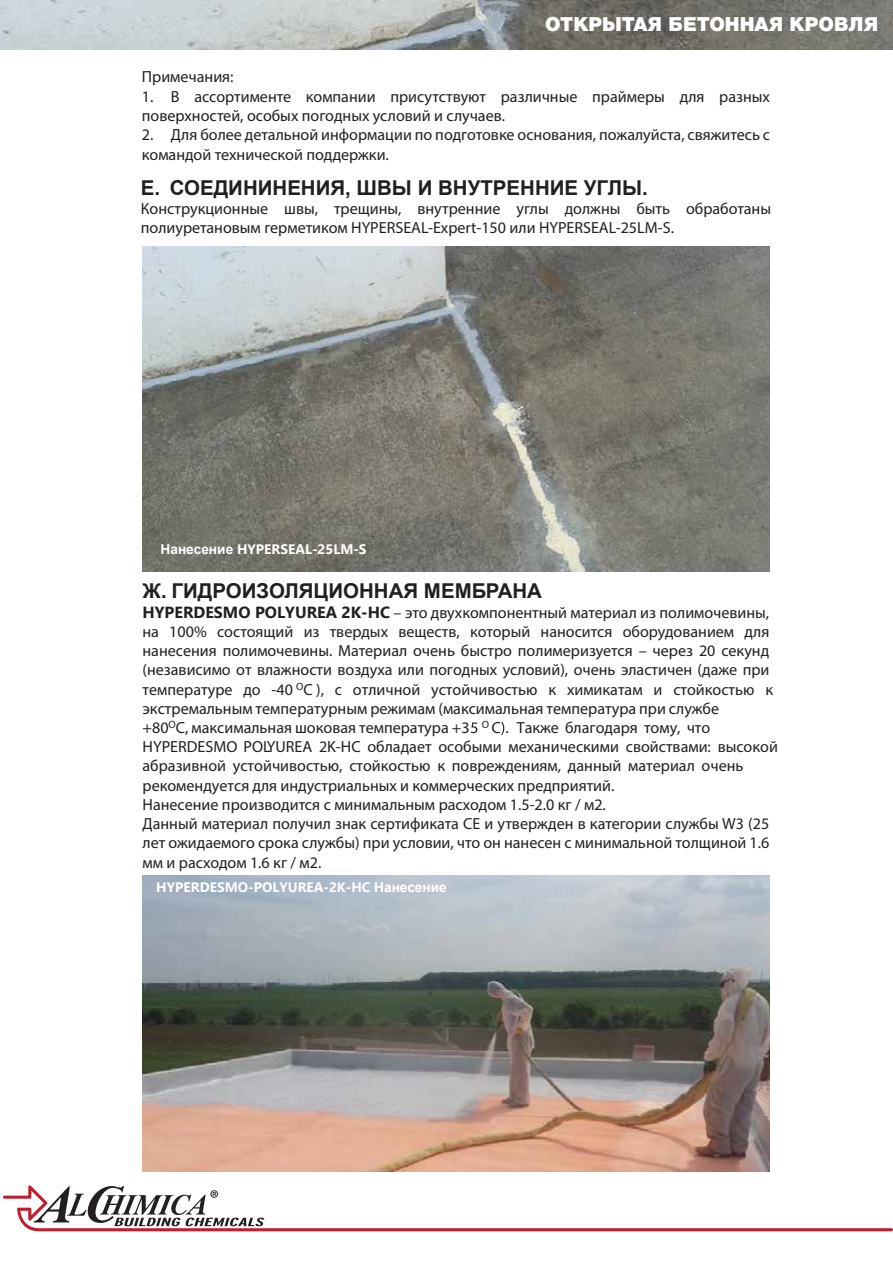
<style>
.page{position:relative;width:893px;height:1263px;background:#fff}
.page>*{position:absolute;margin:0;border:0;box-sizing:border-box;transform-origin:0 0}
.t1{font:700 20.4px "Arial";color:#231f20}
.t2{font:900 19.5px "Helvetica Neue Cyr";color:#fff}
.t3{font:16.05px/19.2px "Myriad Pro";color:#231f20}
.t4{font:700 13.65px "Ebrima";color:#fff}
.s1{font-family:"Arial"}
.s2{font-family:"Ebrima";font-weight:700}
</style>
<div class="page">
<svg style="left:3px;top:1185px;width:890px;height:46px"></svg>
<svg style="left:471px;top:722px;width:6px;height:11px"></svg>
<svg style="left:492px;top:722px;width:12px;height:13px"></svg>
<img style="left:143px;top:246px;width:626px;height:326px">
<img style="left:143px;top:875px;width:626px;height:297px">
<img style="left:1px;top:0;width:891px;height:50px">
<p class="t2" style="left:545px;top:13px;width:335px">ОТКРЫТАЯ БЕТОННАЯ КРОВЛЯ</p>
<p class="t3" style="left:142px;top:67px;width:93px">Примечания:</p>
<p class="t3" style="left:142px;top:86px;width:630px">1. В ассортименте компании присутствуют различные праймеры для разных поверхностей, особых погодных условий и случаев.</p>
<p class="t3" style="left:142px;top:125px;width:630px">2. Для более детальной информации по подготовке основания, пожалуйста, свяжитесь с командой технической поддержки.</p>
<p class="t1" style="left:141px;top:173px;width:508px">Е. СОЕДИНИНЕНИЯ, ШВЫ И ВНУТРЕННИЕ УГЛЫ.</p>
<p class="t3" style="left:141px;top:199px;width:632px">Конструкционные швы, трещины, внутренние углы должны быть обработаны полиуретановым герметиком HYPERSEAL-Expert-150 или HYPERSEAL-25LM-S.</p>
<p class="t4" style="left:161px;top:539px;width:208px"><span class="s1">Нанесение</span> HYPERSEAL-25LM-S</p>
<p class="t1" style="left:143px;top:577px;width:401px">Ж. ГИДРОИЗОЛЯЦИОННАЯ МЕМБРАНА</p>
<p class="t3" style="left:143px;top:602px;width:637px"><span class="s2">HYPERDESMO POLYUREA 2K-HC</span> – это двухкомпонентный материал из полимочевины, на 100% состоящий из твердых веществ, который наносится оборудованием для нанесения полимочевины. Материал очень быстро полимеризуется – через 20 секунд (независимо от влажности воздуха или погодных условий), очень эластичен (даже при температуре до -40 <sup>О</sup>С ), с отличной устойчивостью к химикатам и стойкостью к экстремальным температурным режимам (максимальная температура при службе<br>+80<sup>О</sup>С, максимальная шоковая температура +3 <sup>О</sup> . Taкже благодаря тому, что HYPERDESMO POLYUREA 2K-HC обладает особыми механическими свойствами: высокой абразивной устойчивостью, стойкостью к повреждениям, данный материал очень рекомендуется для индустриальных и коммерческих предприятий.<br>Нанесение производится с минимальным расходом 1.5-2.0 кг / м2.<br>Данный материал получил знак сертификата СЕ и утвержден в категории службы W3 (25 лет ожидаемого срока службы) при условии, что он нанесен с минимальной толщиной 1.6 мм и расходом 1.6 кг / м2.</p>
<p class="t4" style="left:156px;top:877px;width:292px">HYPERDESMO-POLYUREA-2K-HC <span class="s1">Нанесение</span></p>
</div>
